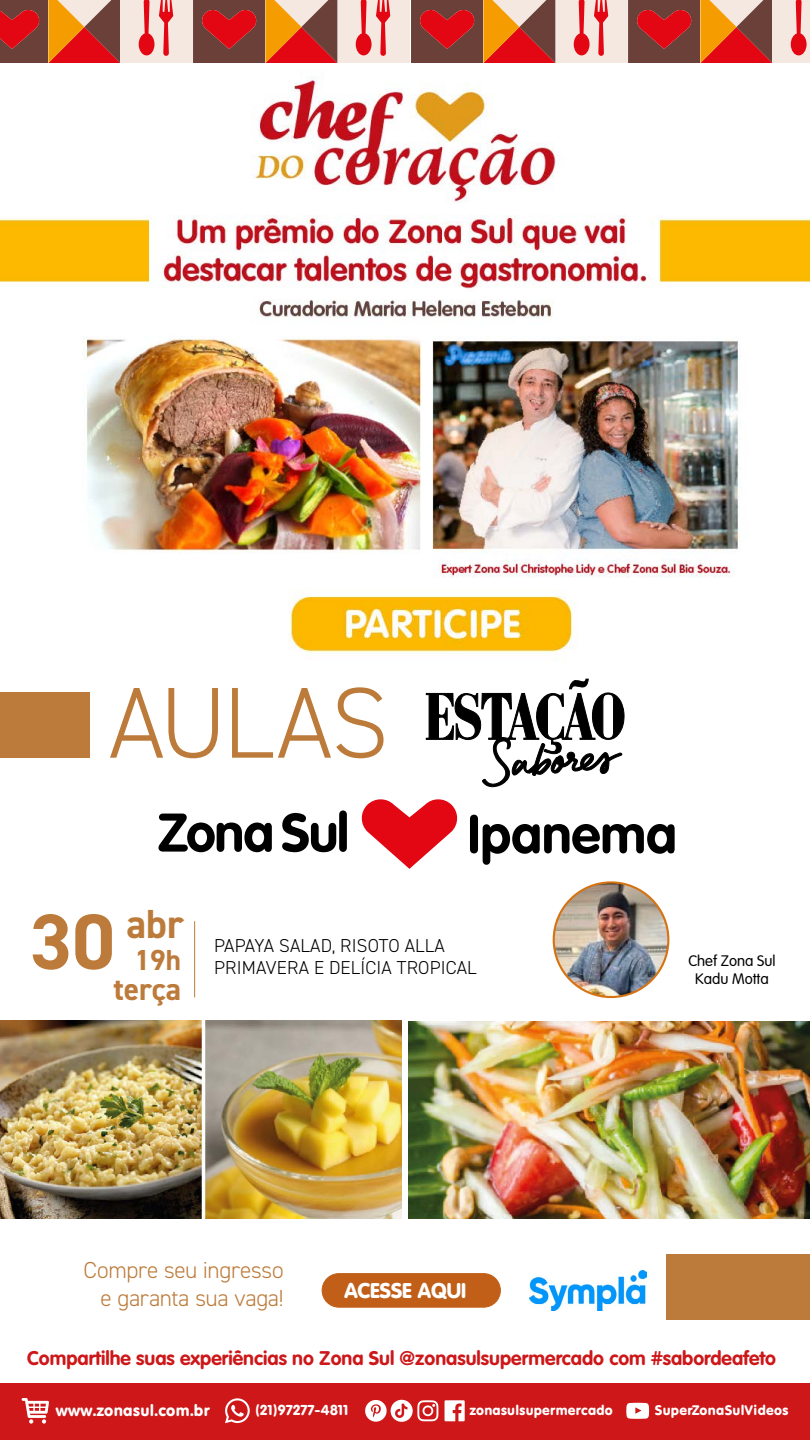
<style>
.page{position:relative;width:810px;height:1440px;background:#fff}
.page>*{position:absolute;margin:0;border:0;box-sizing:border-box;transform-origin:0 0}
.t1{font:300 101.02px "DIN2014";letter-spacing:-.025em;color:#bc7b3a}
.t2{font:700 53.55px "VAG Rounded Std";color:#000}
.t3{font:700 40.72px "DIN2014";color:#bc7b3a}
.t4{font:700 31.58px "DIN2014";color:#bc7b3a}
.t5{font:700 29.03px "DIN2014";color:#bc7b3a}
.t6{font:300 23.17px/27.8px "DIN2014";letter-spacing:-.015em;color:#bc7b3a;text-align:right}
.t7{font:900 21px "VAG Rounded Std";color:#fff}
.t8{font:700 19.5px "VAG Rounded Std";color:#cd1719}
.t9{font:300 18.75px/22.5px "DIN2014";letter-spacing:.01em;color:#000}
.t10{font:15.83px "VAG Rounded BT";letter-spacing:.02em;color:#fff}
.t11{font:300 15px/18px "VAG Rounded Std";color:#000;text-align:center}
.t12{font:14.17px "VAG Rounded BT";letter-spacing:.02em;color:#fff}
.t13{font:13.65px "VAG Rounded BT";letter-spacing:.02em;color:#fff}
.s1{font-size:78.68px}
</style>
<div class="page">
<div style="left:0;top:1384px;width:810px;height:56px;background:#cd1719"></div>
<svg style="left:22px;top:1398px;width:27px;height:26px"></svg>
<svg style="left:445px;top:1400px;width:20px;height:21px"></svg>
<svg style="left:626px;top:1403px;width:23px;height:16px"></svg>
<svg style="left:365px;top:1400px;width:73px;height:22px"></svg>
<svg style="left:225px;top:1398px;width:25px;height:25px"></svg>
<div style="left:0;top:692px;width:90px;height:66px;background:#bc7b3a"></div>
<svg style="left:426px;top:679px;width:198px;height:108px"></svg>
<div style="left:667px;top:1254px;width:143px;height:66px;background:#bc7b3a"></div>
<div style="left:322px;top:1274px;width:178px;height:33px;background:#c15f18;border-radius:17px"></div>
<div style="left:322px;top:1273px;width:179px;height:35px;border:1px solid #c15f18;border-radius:17px"></div>
<img style="left:529px;top:1271px;width:117px;height:39px">
<hr style="left:194px;top:921px;width:1px;height:76px;background:#bc7b3a">
<img style="left:554px;top:882px;width:114px;height:115px;border-radius:57px">
<div style="left:553px;top:881px;width:116px;height:117px;border:2px solid #d57312;border-radius:50%"></div>
<svg style="left:158px;top:814px;width:114px;height:38px"></svg>
<svg style="left:282px;top:810px;width:65px;height:42px"></svg>
<svg style="left:361px;top:799px;width:97px;height:70px"></svg>
<img style="left:0;top:1020px;width:402px;height:198px">
<img style="left:408px;top:1021px;width:402px;height:197px">
<img style="left:0;top:58px;width:810px;height:598px">
<svg style="left:0;top:0;width:120px;height:63px;background:#b34f35"></svg>
<div style="left:121px;top:0;width:72px;height:63px;background:#f4e8e0"></div>
<svg style="left:139px;top:0;width:34px;height:56px"></svg>
<svg style="left:193px;top:0;width:144px;height:63px;background:#ac4b35"></svg>
<div style="left:338px;top:0;width:72px;height:63px;background:#f4e8e0"></div>
<svg style="left:356px;top:0;width:34px;height:56px"></svg>
<svg style="left:411px;top:0;width:144px;height:63px;background:#ac4b35"></svg>
<div style="left:556px;top:0;width:72px;height:63px;background:#f4e8e0"></div>
<svg style="left:574px;top:0;width:34px;height:56px"></svg>
<svg style="left:628px;top:0;width:144px;height:63px;background:#ac4b35"></svg>
<div style="left:773px;top:0;width:37px;height:63px;background:#f4e8e0"></div>
<svg style="left:791px;top:0;width:16px;height:55px"></svg>
<h1 class="t1" style="left:109px;top:661px;width:281px">AULAS</h1>
<h3 class="t3" style="left:30px;top:897px;width:155px"><span class="s1">30</span> abr</h3>
<h3 class="t5" style="left:135px;top:941px;width:48px">19h</h3>
<h3 class="t4" style="left:113px;top:968px;width:69px">terça</h3>
<h2 class="t2" style="left:468px;top:803px;width:211px">Ipanema</h2>
<p class="t9" style="left:214px;top:934px;width:264px">PAPAYA SALAD, RISOTO ALLA<br>PRIMAVERA E DELÍCIA TROPICAL</p>
<p class="t11" style="left:688px;top:953px;width:89px">Chef Zona Sul<br>Kadu Motta</p>
<p class="t6" style="left:84px;top:1256px;width:202px">Compre seu ingresso e garanta sua vaga!</p>
<p class="t7" style="left:344px;top:1278px;width:123px">ACESSE AQUI</p>
<p class="t8" style="left:27px;top:1347px;width:751px">Compartilhe suas experiências no Zona Sul @zonasulsupermercado com #sabordeafeto</p>
<p class="t10" style="left:56px;top:1400px;width:155px">www.zonasul.com.br</p>
<p class="t12" style="left:255px;top:1401px;width:95px">(21)97277-4811</p>
<p class="t13" style="left:470px;top:1402px;width:145px">zonasulsupermercado</p>
<p class="t13" style="left:655px;top:1402px;width:135px">SuperZonaSulVideos</p>
</div>
